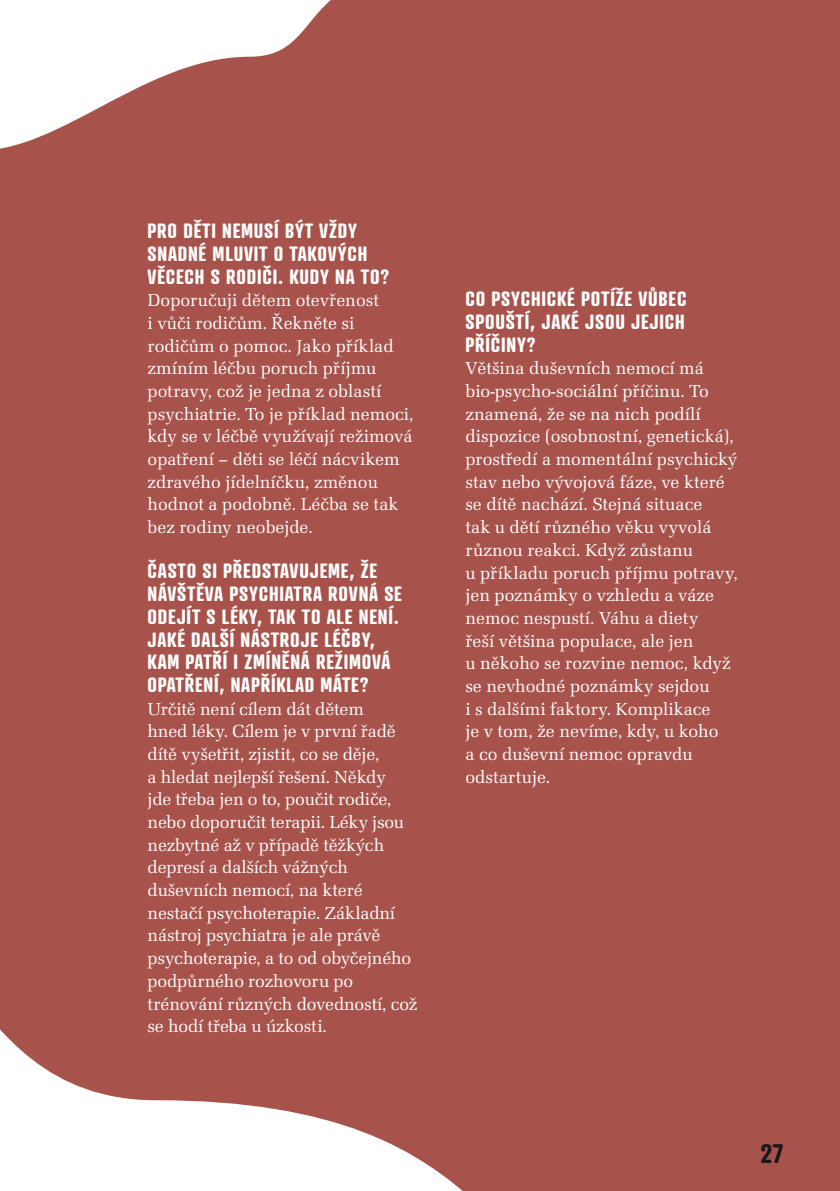
<style>
.page{position:relative;width:840px;height:1191px;background:#fff}
.page>*{position:absolute;margin:0;border:0;box-sizing:border-box;transform-origin:0 0}
.t1{font:700 26px "Atrament";color:#1a181c}
.t2{font:700 20px/22.6px "Atrament";letter-spacing:.04em;color:#fff}
.t3{font:18px/22.6px "Latino URW";color:#fff}
</style>
<div class="page">
<div style="left:0;top:0;width:839px;height:1191px;background:#a7534b"></div>
<p class="t2" style="left:147px;top:219px;width:243px">PRO DĚTI NEMUSÍ BÝT VŽDY<br>SNADNÉ MLUVIT O TAKOVÝCH<br>VĚCECH S RODIČI. KUDY NA TO?</p>
<p class="t3" style="left:147px;top:289px;width:267px">Doporučuji dětem otevřenost<br>i vůči rodičům. Řekněte si rodičům o pomoc. Jako příklad zmíním léčbu poruch příjmu potravy, což je jedna z oblastí psychiatrie. To je příklad nemoci, kdy se v léčbě využívají režimová opatření – děti se léčí nácvikem zdravého jídelníčku, změnou hodnot a podobně. Léčba se tak bez rodiny neobejde.</p>
<p class="t2" style="left:147px;top:559px;width:256px">ČASTO SI PŘEDSTAVUJEME, ŽE<br>NÁVŠTĚVA PSYCHIATRA ROVNÁ SE<br>ODEJÍT S LÉKY, TAK TO ALE NENÍ.<br>JAKÉ DALŠÍ NÁSTROJE LÉČBY,<br>KAM PATŘÍ I ZMÍNĚNÁ REŽIMOVÁ<br>OPATŘENÍ, NAPŘÍKLAD MÁTE?</p>
<p class="t3" style="left:147px;top:697px;width:271px">Určitě není cílem dát dětem<br>hned léky. Cílem je v první řadě dítě vyšetřit, zjistit, co se děje,<br>a hledat nejlepší řešení. Někdy<br>jde třeba jen o to, poučit rodiče, nebo doporučit terapii. Léky jsou nezbytné až v případě těžkých depresí a dalších vážných duševních nemocí, na které nestačí psychoterapie. Základní nástroj psychiatra je ale právě psychoterapie, a to od obyčejného podpůrného rozhovoru po trénování různých dovedností, což se hodí třeba u úzkosti.</p>
<p class="t2" style="left:465px;top:287px;width:222px;text-align:justify">CO PSYCHICKÉ POTÍŽE VŮBEC SPOUŠTÍ, JAKÉ JSOU JEJICH PŘÍČINY?</p>
<p class="t3" style="left:465px;top:357px;width:274px">Většina duševních nemocí má bio‑psycho-sociální příčinu. To znamená, že se na nich podílí dispozice (osobnostní, genetická), prostředí a momentální psychický stav nebo vývojová fáze, ve které se dítě nachází. Stejná situace<br>tak u dětí různého věku vyvolá různou reakci. Když zůstanu<br>u příkladu poruch příjmu potravy, jen poznámky o vzhledu a váze nemoc nespustí. Váhu a diety<br>řeší většina populace, ale jen<br>u někoho se rozvine nemoc, když se nevhodné poznámky sejdou<br>i s dalšími faktory. Komplikace<br>je v tom, že nevíme, kdy, u koho<br>a co duševní nemoc opravdu odstartuje.</p>
<h1 class="t1" style="left:760px;top:1136px;width:24px">27</h1>
</div>
